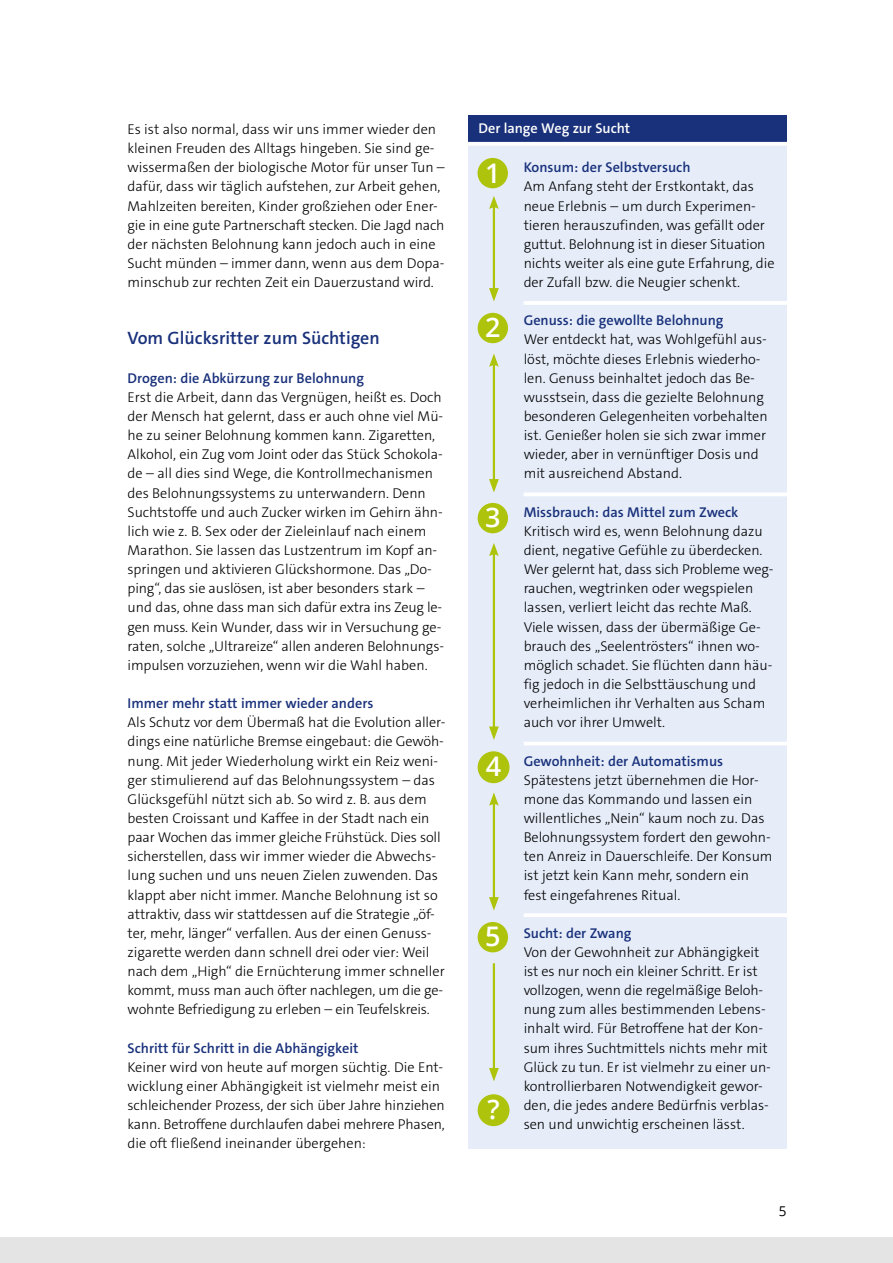
<style>
.page{position:relative;width:893px;height:1263px;background:#fff}
.page>*{position:absolute;margin:0;border:0;box-sizing:border-box;transform-origin:0 0}
.t1{font:600 27px "Open Sans";color:#fff}
.t2{font:600 18px "The Sans C4 s";color:#19317b}
.t3{font:300 14.25px/19.2px "The Sans C4 s";color:#000}
.t4{font:600 14.25px "The Sans C4 s";color:#19317b}
.t5{font:600 14.25px "The Sans C4 s";letter-spacing:-.005em;color:#fff}
.t6{font:13.5px "Open Sans";color:#000}
</style>
<div class="page">
<div style="left:0;top:1237px;width:893px;height:26px;background:#e4e4e4"></div>
<div style="left:468px;top:115px;width:319px;height:30px;background:#19317b"></div>
<div style="left:468px;top:142px;width:319px;height:1006px;background:#e6edf9"></div>
<hr style="left:493px;top:205px;width:2px;height:87px;background:#aec30b">
<svg style="left:489px;top:196px;width:10px;height:13px"></svg>
<svg style="left:489px;top:288px;width:10px;height:13px"></svg>
<div style="left:477px;top:158px;width:31px;height:30px;background:#aec30b;border-radius:50%"></div>
<div style="left:478px;top:313px;width:30px;height:30px;background:#aec30b;border-radius:50%"></div>
<div style="left:478px;top:503px;width:30px;height:30px;background:#aec30b;border-radius:50%"></div>
<div style="left:478px;top:751px;width:31px;height:32px;background:#aec30b;border-radius:50%"></div>
<div style="left:478px;top:922px;width:30px;height:30px;background:#aec30b;border-radius:50%"></div>
<hr style="left:524px;top:301px;width:268px;height:4px;background:#fff">
<svg style="left:524px;top:492px;width:263px;height:4px"></svg>
<hr style="left:524px;top:742px;width:268px;height:3px;background:#fff">
<hr style="left:524px;top:913px;width:268px;height:4px;background:#fff">
<hr style="left:493px;top:363px;width:2px;height:120px;background:#aec30b">
<svg style="left:489px;top:354px;width:10px;height:13px"></svg>
<svg style="left:489px;top:479px;width:10px;height:13px"></svg>
<hr style="left:493px;top:552px;width:2px;height:179px;background:#aec30b">
<svg style="left:489px;top:543px;width:10px;height:13px"></svg>
<svg style="left:489px;top:726px;width:10px;height:14px"></svg>
<hr style="left:493px;top:802px;width:2px;height:99px;background:#aec30b">
<svg style="left:489px;top:792px;width:10px;height:14px"></svg>
<svg style="left:489px;top:897px;width:10px;height:13px"></svg>
<div style="left:478px;top:1094px;width:31px;height:32px;background:#aec30b;border-radius:50%"></div>
<hr style="left:493px;top:963px;width:2px;height:109px;background:#aec30b">
<svg style="left:489px;top:1068px;width:10px;height:13px"></svg>
<hr style="left:463px;top:142px;width:329px;height:4px;background:#fff">
<p class="t3" style="left:128px;top:120px;width:319px">Es ist also normal, dass wir uns immer wieder den kleinen Freuden des Alltags hingeben. Sie sind ge&shy;wissermaßen der biologische Motor für unser Tun – dafür, dass wir täglich aufstehen, zur Arbeit gehen, Mahlzeiten bereiten, Kinder großziehen oder Ener&shy;gie in eine gute Partnerschaft stecken. Die Jagd nach der nächsten Belohnung kann jedoch auch in eine Sucht münden – immer dann, wenn aus dem Dopa&shy;minschub zur rechten Zeit ein Dauerzustand wird.</p>
<p class="t2" style="left:128px;top:327px;width:254px">Vom Glücksritter zum Süchtigen</p>
<p class="t4" style="left:128px;top:369px;width:238px">Drogen: die Abkürzung zur Belohnung</p>
<p class="t3" style="left:128px;top:388px;width:318px">Erst die Arbeit, dann das Vergnügen, heißt es. Doch der Mensch hat gelernt, dass er auch ohne viel Mü&shy;he zu seiner Belohnung kommen kann. Zigaretten, Alkohol, ein Zug vom Joint oder das Stück Schokola&shy;de – all dies sind Wege, die Kontrollmechanismen des Belohnungssystems zu unterwandern. Denn Suchtstoffe und auch Zucker wirken im Gehirn ähn&shy;lich wie z. B. Sex oder der Zieleinlauf nach einem Marathon. Sie lassen das Lustzentrum im Kopf an&shy;springen und aktivieren Glückshormone. Das „Do&shy;ping“, das sie auslösen, ist aber besonders stark – und das, ohne dass man sich dafür extra ins Zeug le&shy;gen muss. Kein Wunder, dass wir in Versuchung ge&shy;raten, solche „Ultrareize“ allen anderen Belohnungs&shy;impulsen vorzuziehen, wenn wir die Wahl haben.</p>
<p class="t4" style="left:128px;top:694px;width:247px">Immer mehr statt immer wieder anders</p>
<p class="t3" style="left:128px;top:713px;width:319px">Als Schutz vor dem Übermaß hat die Evolution aller&shy;dings eine natürliche Bremse eingebaut: die Gewöh&shy;nung. Mit jeder Wiederholung wirkt ein Reiz weni&shy;ger stimulierend auf das Belohnungssystem – das Glücksgefühl nützt sich ab. So wird z. B. aus dem besten Croissant und Kaffee in der Stadt nach ein paar Wochen das immer gleiche Frühstück. Dies soll sicherstellen, dass wir immer wieder die Abwechs&shy;lung suchen und uns neuen Zielen zuwenden. Das klappt aber nicht immer. Manche Belohnung ist so attraktiv, dass wir stattdessen auf die Strategie „öf&shy;ter, mehr, länger“ verfallen. Aus der einen Genuss&shy;zigarette werden dann schnell drei oder vier: Weil nach dem „High“ die Ernüchterung immer schneller kommt, muss man auch öfter nachlegen, um die ge&shy;wohnte Befriedigung zu erleben – ein Teufelskreis.</p>
<p class="t4" style="left:128px;top:1039px;width:232px">Schritt für Schritt in die Abhängigkeit</p>
<p class="t3" style="left:128px;top:1057px;width:319px">Keiner wird von heute auf morgen süchtig. Die Ent&shy;wicklung einer Abhängigkeit ist vielmehr meist ein schleichender Prozess, der sich über Jahre hinziehen kann. Betroffene durchlaufen dabei mehrere Phasen, die oft fließend ineinander übergehen:</p>
<p class="t5" style="left:478px;top:119px;width:153px">Der lange Weg zur Sucht</p>
<p class="t4" style="left:524px;top:158px;width:168px">Konsum: der Selbstversuch</p>
<p class="t3" style="left:524px;top:177px;width:252px">Am Anfang steht der Erstkontakt, das neue Erlebnis – um durch Experimen&shy;tieren herauszufinden, was gefällt oder guttut. Belohnung ist in dieser Situation nichts weiter als eine gute Erfahrung, die der Zufall bzw. die Neugier schenkt.</p>
<p class="t4" style="left:524px;top:311px;width:201px">Genuss: die gewollte Belohnung</p>
<p class="t3" style="left:524px;top:330px;width:246px">Wer entdeckt hat, was Wohlgefühl aus&shy;löst, möchte dieses Erlebnis wiederho&shy;len. Genuss beinhaltet jedoch das Be&shy;wusstsein, dass die gezielte Belohnung besonderen Gelegenheiten vorbehalten ist. Genießer holen sie sich zwar immer wieder, aber in vernünftiger Dosis und mit ausreichend Abstand.</p>
<p class="t4" style="left:524px;top:503px;width:216px">Missbrauch: das Mittel zum Zweck</p>
<p class="t3" style="left:524px;top:521px;width:251px">Kritisch wird es, wenn Belohnung dazu dient, negative Gefühle zu überdecken.<br>Wer gelernt hat, dass sich Probleme weg&shy;rauchen, wegtrinken oder wegspielen lassen, verliert leicht das rechte Maß.<br>Viele wissen, dass der übermäßige Ge&shy;brauch des „Seelentrösters“ ihnen wo&shy;möglich schadet. Sie flüchten dann häu&shy;fig jedoch in die Selbsttäuschung und verheimlichen ihr Verhalten aus Scham auch vor ihrer Umwelt.</p>
<p class="t4" style="left:524px;top:751px;width:201px">Gewohnheit: der Automatismus</p>
<p class="t3" style="left:524px;top:770px;width:250px">Spätestens jetzt übernehmen die Hor&shy;mone das Kommando und lassen ein willentliches „Nein“ kaum noch zu. Das Belohnungssystem fordert den gewohn&shy;ten Anreiz in Dauerschleife. Der Konsum ist jetzt kein Kann mehr, sondern ein fest eingefahrenes Ritual.</p>
<p class="t4" style="left:524px;top:924px;width:109px">Sucht: der Zwang</p>
<p class="t3" style="left:524px;top:943px;width:249px">Von der Gewohnheit zur Abhängigkeit ist es nur noch ein kleiner Schritt. Er ist vollzogen, wenn die regelmäßige Beloh&shy;nung zum alles bestimmenden Lebens&shy;inhalt wird. Für Betroffene hat der Kon&shy;sum ihres Suchtmittels nichts mehr mit Glück zu tun. Er ist vielmehr zu einer un&shy;kontrollierbaren Notwendigkeit gewor&shy;den, die jedes andere Bedürfnis verblas&shy;sen und unwichtig erscheinen lässt.</p>
<h1 class="t1" style="left:485px;top:154px;width:17px">1</h1>
<h1 class="t1" style="left:485px;top:308px;width:17px">2</h1>
<h1 class="t1" style="left:485px;top:499px;width:17px">3</h1>
<h1 class="t1" style="left:486px;top:748px;width:17px">4</h1>
<h1 class="t1" style="left:485px;top:918px;width:17px">5</h1>
<h1 class="t1" style="left:487px;top:1091px;width:14px">?</h1>
<p class="t6" style="left:779px;top:1202px;width:9px">5</p>
</div>
